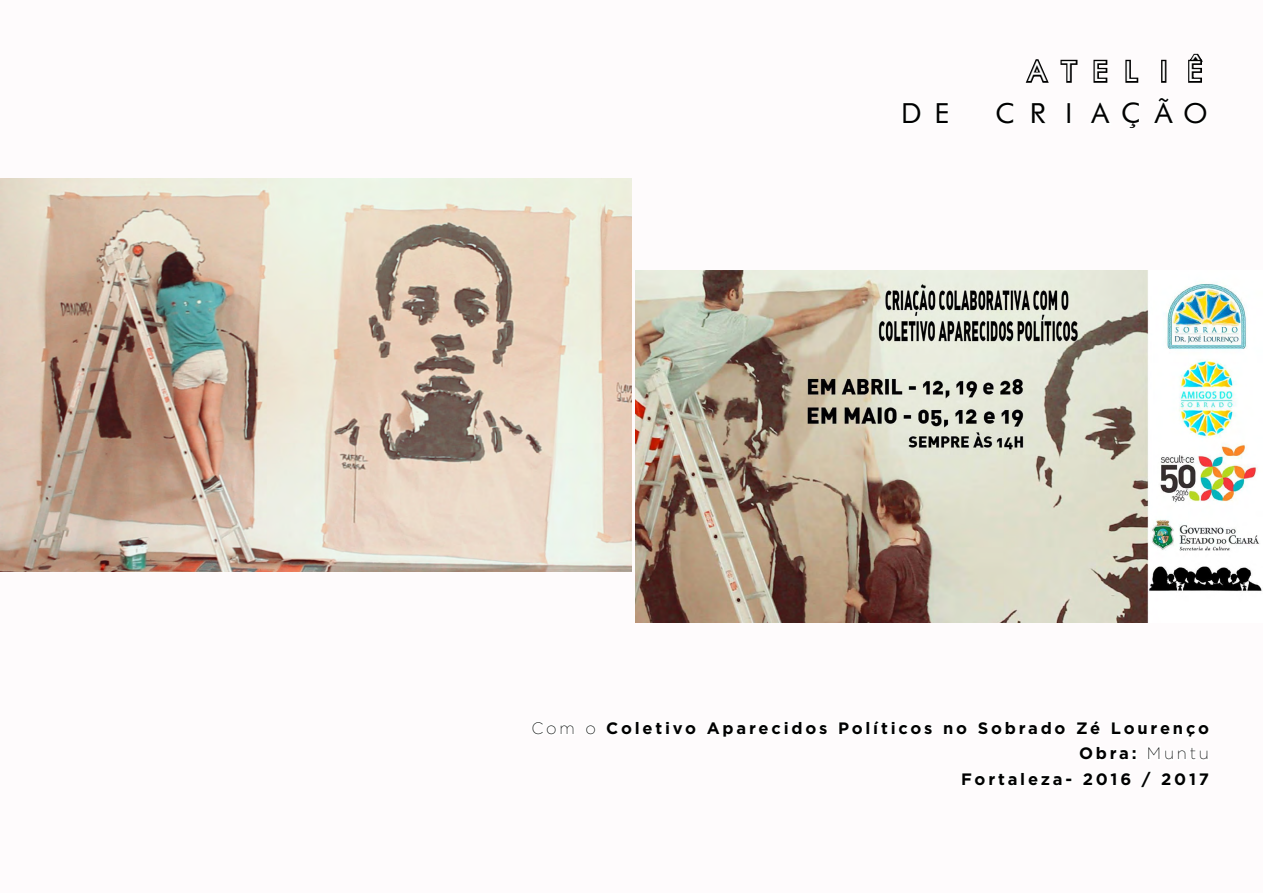
<style>
.page{position:relative;width:1263px;height:893px;background:#fff}
.page>*{position:absolute;margin:0;border:0;box-sizing:border-box;transform-origin:0 0}
.t1{font:27px "Futurist Fixed Width";letter-spacing:.17em;color:#000}
.t2{font:27px "Futurist Fixed Width";letter-spacing:.17em;color:#fff}
.t3{font:700 16.5px/25.5px "Gotham";letter-spacing:.17em;color:#000;text-align:right}
.s1{font-weight:200}
</style>
<div class="page">
<img style="left:0;top:179px;width:631px;height:392px">
<img style="left:635px;top:270px;width:627px;height:353px">
<svg style="left:1025px;top:59px;width:24px;height:24px"></svg>
<svg style="left:1060px;top:59px;width:18px;height:24px"></svg>
<svg style="left:1093px;top:59px;width:15px;height:24px"></svg>
<svg style="left:1125px;top:59px;width:14px;height:24px"></svg>
<div style="left:1161px;top:60px;width:5px;height:23px;border:3px solid #000"></div>
<svg style="left:1188px;top:53px;width:15px;height:30px"></svg>
<h1 class="t2" style="left:1024px;top:54px;width:186px">ATELIÊ</h1>
<h1 class="t1" style="left:898px;top:96px;width:60px">DE</h1>
<h1 class="t1" style="left:992px;top:96px;width:218px">CRIAÇÃO</h1>
<p class="t3" style="left:532px;top:715px;width:679px"><span class="s1">Com o</span> Coletivo Aparecidos Políticos no Sobrado Zé Lourenço<br>Obra: <span class="s1">Muntu<br></span>Fortaleza- 2016 / 2017</p>
</div>
